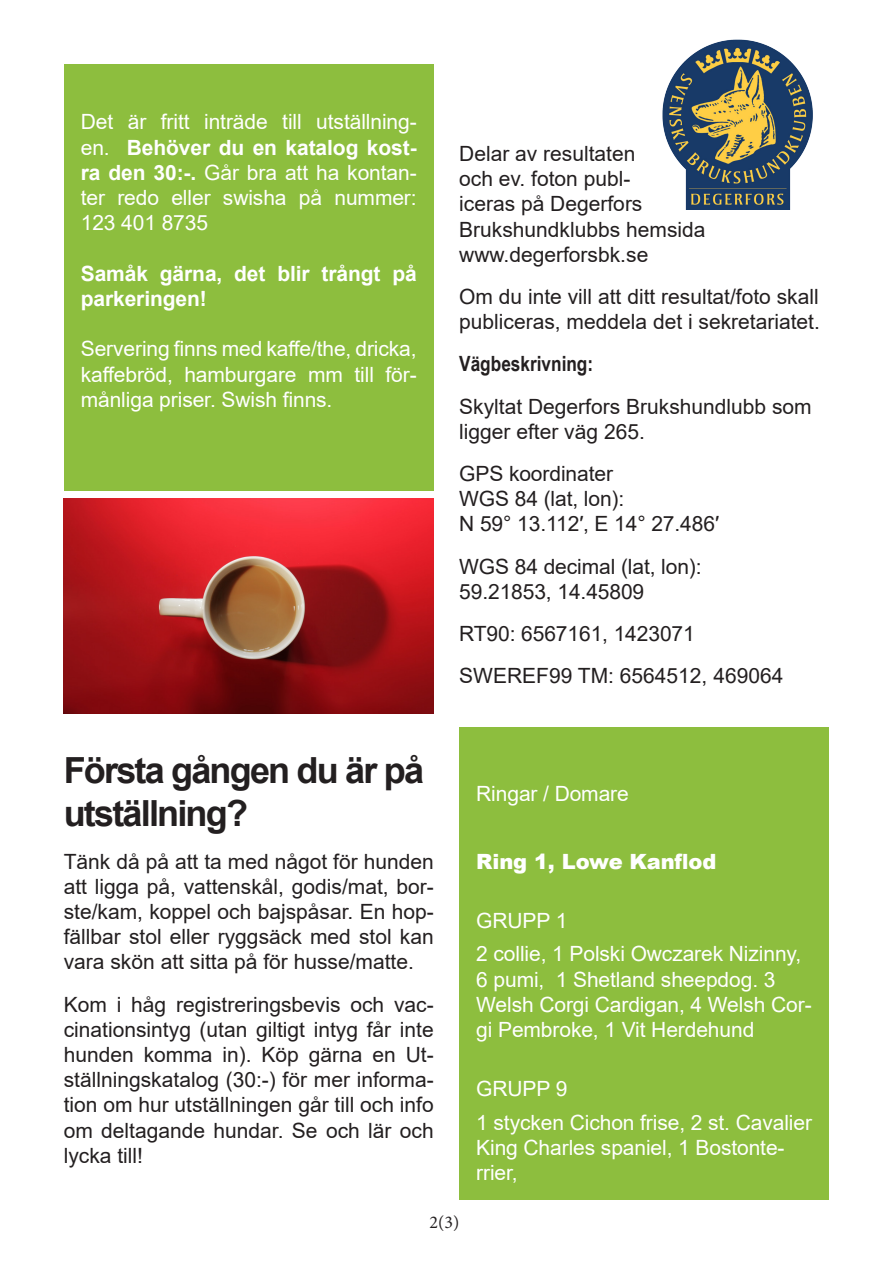
<style>
.page{position:relative;width:893px;height:1263px;background:#fff}
.page>*{position:absolute;margin:0;border:0;box-sizing:border-box;transform-origin:0 0}
.Styckeformat_3{font:700 36px/43.2px "Arial";letter-spacing:-.05em;color:#231f20}
.Styckeformat_3-2{font:21px/25.2px "Arial";color:#231f20}
.t1{font:21px/25.2px "Arial";letter-spacing:-.005em;color:#fff;text-align:justify}
.t2{font:700 21px/25.2px "Arial";letter-spacing:-.005em;color:#fff}
.t3{font:900 21px "Arial";letter-spacing:-.005em;color:#fff}
.Styckeformat_3-3{font:700 21px "Arial Narrow";color:#231f20}
.t4{font:18px "Minion Pro";color:#231f20}
.s1{font-weight:700}
</style>
<div class="page">
<div style="left:64px;top:64px;width:370px;height:426px;background:#8dbe3e"></div>
<img style="left:64px;top:499px;width:370px;height:214px">
<img style="left:662px;top:39px;width:151px;height:170px">
<div style="left:459px;top:727px;width:370px;height:472px;background:#8dbe3e"></div>
<p class="t1" style="left:81px;top:109px;width:337px">Det är fritt inträde till utställning&shy;en. <span class="s1">Behöver du en katalog kost&shy;ra den 30:-.</span> Går bra att ha kontan&shy;ter redo eller swisha på nummer:<br>123 401 8735</p>
<p class="t2" style="left:81px;top:261px;width:337px">Samåk gärna, det blir trångt på parkeringen!</p>
<p class="t1" style="left:81px;top:336px;width:337px">Servering finns med kaffe/the, dricka, kaffebröd, hamburgare mm till för&shy;månliga priser. Swish finns.</p>
<p class="Styckeformat_3-2" style="left:459px;top:141px;width:248px">Delar av resultaten<br>och ev. foton publ-<br>iceras på Degerfors<br>Brukshundklubbs hemsida www.degerforsbk.se</p>
<p class="Styckeformat_3-2" style="left:459px;top:284px;width:362px">Om du inte vill att ditt resultat/foto skall publiceras, meddela det i sekretariatet.</p>
<p class="Styckeformat_3-3" style="left:459px;top:348px;width:135px">Vägbeskrivning:</p>
<p class="Styckeformat_3-2" style="left:459px;top:393px;width:354px">Skyltat Degerfors Brukshundlubb som ligger efter väg 265.</p>
<p class="Styckeformat_3-2" style="left:459px;top:461px;width:261px">GPS koordinater<br>WGS 84 (lat, lon):<br>N 59° 13.112′, E 14° 27.486′</p>
<p class="Styckeformat_3-2" style="left:459px;top:553px;width:244px">WGS 84 decimal (lat, lon):<br>59.21853, 14.45809</p>
<p class="Styckeformat_3-2" style="left:459px;top:621px;width:237px">RT90: 6567161, 1423071</p>
<p class="Styckeformat_3-2" style="left:459px;top:663px;width:326px">SWEREF99 TM: 6564512, 469064</p>
<p class="Styckeformat_3" style="left:64px;top:749px;width:362px">Första gången du är på utställning?</p>
<p class="Styckeformat_3-2" style="left:64px;top:848px;width:371px;text-align:justify">Tänk då på att ta med något för hunden att ligga på, vattenskål, godis/mat, bor&shy;ste/kam, koppel och bajspåsar. En hop&shy;fällbar stol eller ryggsäck med stol kan vara skön att sitta på för husse/matte.</p>
<p class="Styckeformat_3-2" style="left:64px;top:991px;width:371px;text-align:justify">Kom i håg registreringsbevis och vac&shy;cinationsintyg (utan giltigt intyg får inte hunden komma in). Köp gärna en Ut&shy;ställningskatalog (30:-) för mer informa&shy;tion om hur utställningen går till och info om deltagande hundar. Se och lär och lycka till!</p>
<p class="t1" style="left:476px;top:781px;width:154px">Ringar / Domare</p>
<p class="t3" style="left:476px;top:846px;width:242px">Ring 1, Lowe Kanflod</p>
<p class="t1" style="left:476px;top:907px;width:93px">GRUPP 1</p>
<p class="t1" style="left:476px;top:941px;width:337px;text-align:left">2 collie, 1 Polski Owczarek Nizinny,<br>6 pumi, 1 Shetland sheepdog. 3<br>Welsh Corgi Cardigan, 4 Welsh Cor&shy;gi Pembroke, 1 Vit Herdehund</p>
<p class="t1" style="left:476px;top:1076px;width:93px">GRUPP 9</p>
<p class="t1" style="left:476px;top:1109px;width:337px;text-align:left">1 stycken Cichon frise, 2 st. Cavalier<br>King Charles spaniel, 1 Bostonte&shy;rrier,</p>
<p class="t4" style="left:429px;top:1210px;width:31px">2(3)</p>
</div>
